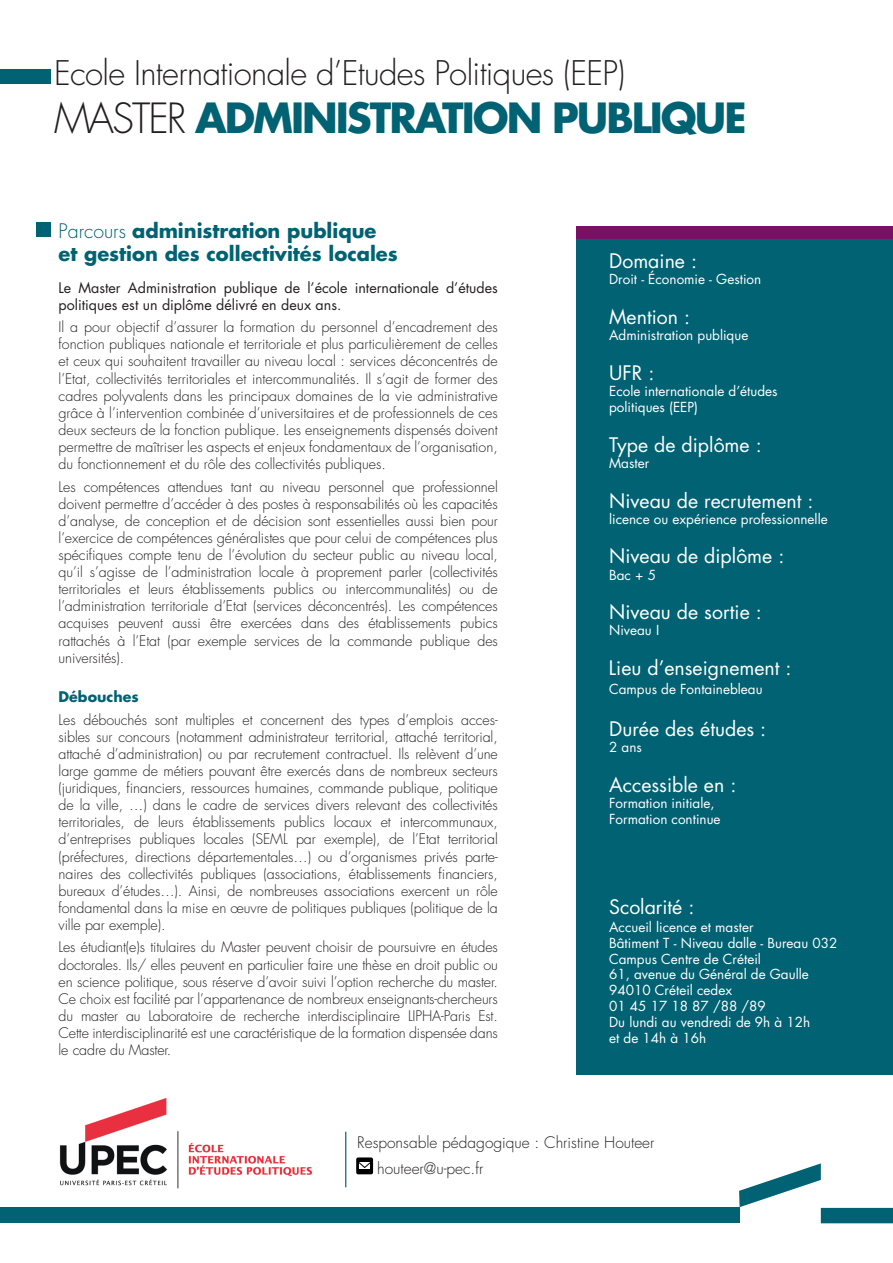
<style>
.page{position:relative;width:893px;height:1263px;background:#fff}
.page>*{position:absolute;margin:0;border:0;box-sizing:border-box;transform-origin:0 0}
.t1{font:700 40.5px "Futura";letter-spacing:-.05em;color:#006272}
.t2{font:300 33px "Futura";letter-spacing:-.02em;color:#231f20}
.t3{font:19.5px "Futura";color:#fff}
.t4{font:700 19.5px/23.4px "Futura";color:#006272}
.t5{font:300 15.45px "Futura";color:#231f20}
.t6{font:300 14.25px/17.1px "Futura";letter-spacing:-.005em;color:#231f20;text-align:justify}
.t7{font:14.25px/17.1px "Futura";color:#231f20}
.t8{font:700 14.25px "Futura";color:#006272}
.t9{font:13.5px/15.9px "Futura";color:#fff}
.s1{font-weight:300;color:#231f20}
.s2{font-weight:300}
</style>
<div class="page">
<div style="left:577px;top:226px;width:316px;height:849px;background:#006272"></div>
<div style="left:577px;top:226px;width:316px;height:13px;background:#761166"></div>
<div style="left:36px;top:222px;width:15px;height:15px;background:#006272"></div>
<div style="left:0;top:69px;width:51px;height:15px;background:#006272"></div>
<svg style="left:739px;top:1163px;width:82px;height:44px"></svg>
<div style="left:821px;top:1208px;width:72px;height:15px;background:#006272"></div>
<div style="left:0;top:1208px;width:739px;height:15px;background:#006272"></div>
<div style="left:356px;top:1157px;width:17px;height:17px;background:#000;border-radius:2px"></div>
<div style="left:359px;top:1162px;width:11px;height:7px;background:#fff"></div>
<svg style="left:359px;top:1162px;width:11px;height:6px"></svg>
<hr style="left:345px;top:1132px;width:1px;height:55px;background:#006272">
<img style="left:59px;top:1098px;width:254px;height:91px">
<p class="t2" style="left:54px;top:53px;width:573px">Ecole Internationale d’Etudes Politiques (EEP)</p>
<p class="t1" style="left:54px;top:91px;width:694px"><span class="s1">MASTER</span> ADMINISTRATION PUBLIQUE</p>
<p class="t4" style="left:59px;top:218px;width:341px"><span class="s2">Parcours</span> administration publique et gestion des collectivités locales</p>
<p class="t7" style="left:59px;top:279px;width:441px">Le Master Administration publique de l’école internationale d’études politiques est un diplôme délivré en deux ans.</p>
<p class="t6" style="left:59px;top:319px;width:441px">Il a pour objectif d’assurer la formation du personnel d’encadrement des fonction publiques nationale et territoriale et plus particulièrement de celles et ceux qui souhaitent travailler au niveau local : services déconcentrés de l’Etat, collectivités territoriales et intercommunalités. Il s’agit de former des cadres polyvalents dans les principaux domaines de la vie administrative grâce à l’intervention combinée d’universitaires et de professionnels de ces deux secteurs de la fonction publique. Les enseignements dispensés doivent permettre de maîtriser les aspects et enjeux fondamentaux de l’organisation, du fonctionnement et du rôle des collectivités publiques.</p>
<p class="t6" style="left:59px;top:478px;width:441px">Les compétences attendues tant au niveau personnel que professionnel doivent permettre d’accéder à des postes à responsabilités où les capacités d’analyse, de conception et de décision sont essentielles aussi bien pour l’exercice de compétences généralistes que pour celui de compétences plus spécifiques compte tenu de l’évolution du secteur public au niveau local, qu’il s’agisse de l’administration locale à proprement parler (collectivités territoriales et leurs établissements publics ou intercommunalités) ou de l’administration territoriale d’Etat (services déconcentrés). Les compétences acquises peuvent aussi être exercées dans des établissements pubics rattachés à l’Etat (par exemple services de la commande publique des universités).</p>
<p class="t8" style="left:59px;top:687px;width:82px">Débouches</p>
<p class="t6" style="left:59px;top:711px;width:441px">Les débouchés sont multiples et concernent des types d’emplois acces&shy;sibles sur concours (notamment administrateur territorial, attaché territorial, attaché d’administration) ou par recrutement contractuel. Ils relèvent d’une large gamme de métiers pouvant être exercés dans de nombreux secteurs (juridiques, financiers, ressources humaines, commande publique, politique de la ville, …) dans le cadre de services divers relevant des collectivités territoriales, de leurs établissements publics locaux et intercommunaux, d’entreprises publiques locales (SEML par exemple), de l’Etat territorial (préfectures, directions départementales…) ou d’organismes privés parte&shy;naires des collectivités publiques (associations, établissements financiers, bureaux d’études…). Ainsi, de nombreuses associations exercent un rôle fondamental dans la mise en œuvre de politiques publiques (politique de la ville par exemple).</p>
<p class="t6" style="left:59px;top:939px;width:441px">Les étudiant(e)s titulaires du Master peuvent choisir de poursuivre en études doctorales. Ils/ elles peuvent en particulier faire une thèse en droit public ou en science politique, sous réserve d’avoir suivi l’option recherche du master.<br>Ce choix est facilité par l’appartenance de nombreux enseignants-chercheurs du master au Laboratoire de recherche interdisciplinaire LIPHA-Paris Est.<br>Cette interdisciplinarité est une caractéristique de la formation dispensée dans le cadre du Master.</p>
<p class="t3" style="left:609px;top:248px;width:89px">Domaine :</p>
<p class="t9" style="left:609px;top:272px;width:154px">Droit - Économie - Gestion</p>
<p class="t3" style="left:609px;top:304px;width:82px">Mention :</p>
<p class="t9" style="left:609px;top:327px;width:141px">Administration publique</p>
<p class="t3" style="left:609px;top:360px;width:47px">UFR :</p>
<p class="t9" style="left:609px;top:383px;width:170px">Ecole internationale d’études</p>
<p class="t9" style="left:609px;top:399px;width:90px">politiques (EEP)</p>
<p class="t3" style="left:609px;top:432px;width:154px">Type de diplôme :</p>
<p class="t9" style="left:609px;top:455px;width:42px">Master</p>
<p class="t3" style="left:609px;top:488px;width:206px">Niveau de recrutement :</p>
<p class="t9" style="left:609px;top:511px;width:220px">licence ou expérience professionnelle</p>
<p class="t3" style="left:609px;top:544px;width:177px">Niveau de diplôme :</p>
<p class="t9" style="left:609px;top:567px;width:48px">Bac + 5</p>
<p class="t3" style="left:609px;top:599px;width:154px">Niveau de sortie :</p>
<p class="t9" style="left:609px;top:623px;width:52px">Niveau I</p>
<p class="t3" style="left:609px;top:655px;width:184px">Lieu d’enseignement :</p>
<p class="t9" style="left:609px;top:681px;width:155px">Campus de Fontainebleau</p>
<p class="t3" style="left:609px;top:716px;width:159px">Durée des études :</p>
<p class="t9" style="left:609px;top:740px;width:34px">2 ans</p>
<p class="t3" style="left:609px;top:772px;width:129px">Accessible en :</p>
<p class="t9" style="left:609px;top:795px;width:107px">Formation initiale,</p>
<p class="t9" style="left:609px;top:812px;width:113px">Formation continue</p>
<p class="t3" style="left:609px;top:894px;width:87px">Scolarité :</p>
<p class="t9" style="left:609px;top:919px;width:230px">Accueil licence et master<br>Bâtiment T - Niveau dalle - Bureau 032<br>Campus Centre de Créteil<br>61, avenue du Général de Gaulle<br>94010 Créteil cedex<br>01 45 17 18 87 /88 /89<br>Du lundi au vendredi de 9h à 12h<br>et de 14h à 16h</p>
<p class="t5" style="left:357px;top:1133px;width:299px">Responsable pédagogique : Christine Houteer</p>
<p class="t5" style="left:377px;top:1159px;width:108px">houteer@u-pec.fr</p>
</div>
